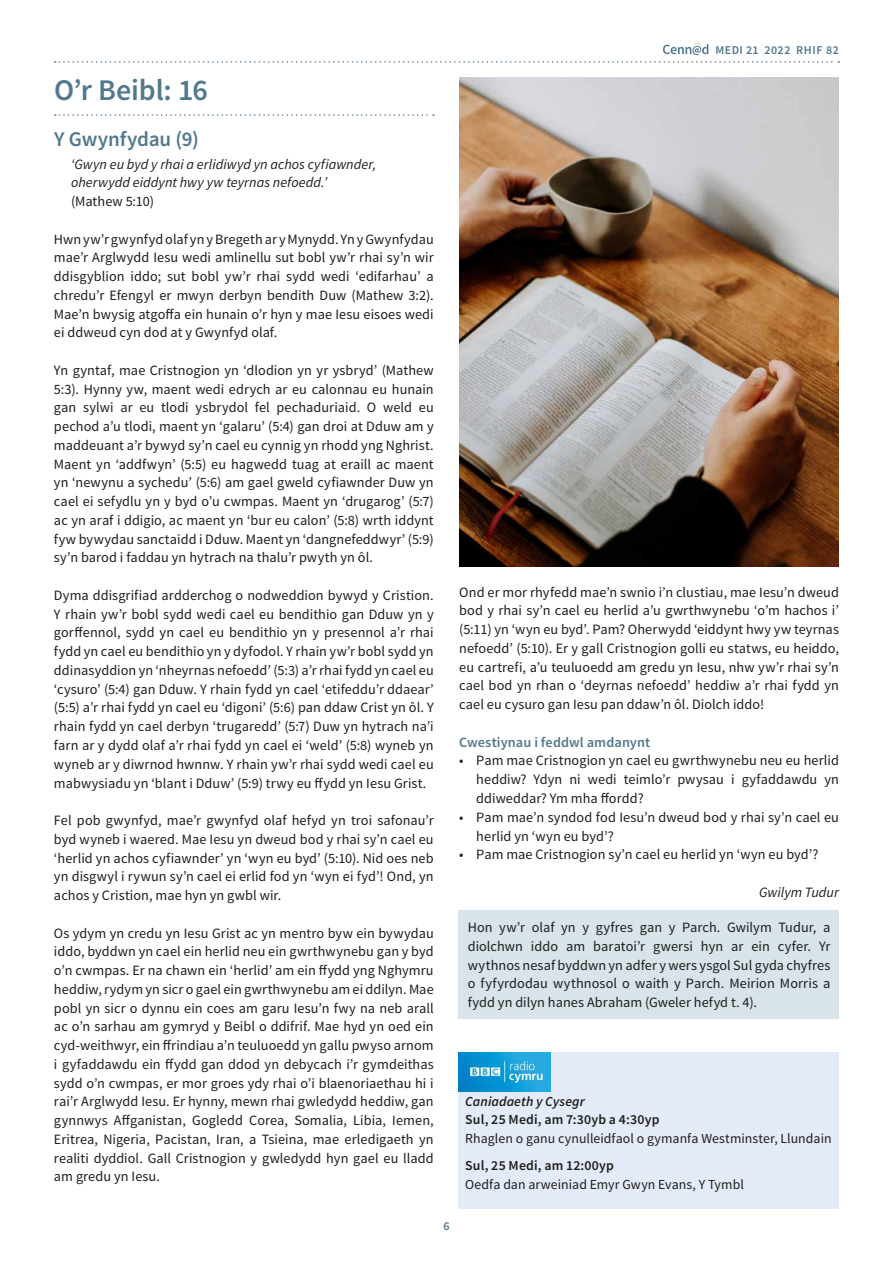
<style>
.page{position:relative;width:893px;height:1263px;background:#fff}
.page>*{position:absolute;margin:0;border:0;box-sizing:border-box;transform-origin:0 0}
.t1{font:600 30px "Source Sans Pro";letter-spacing:-.005em;color:#51788c}
.t2{font:600 21px "Source Sans Pro";letter-spacing:-.005em;color:#51788c}
.t3{font:14.25px/18.8px "Source Sans Pro";letter-spacing:.005em;color:#1d1d1b;text-align:justify}
.t4{font:italic 14.25px/18.8px "Source Sans Pro";letter-spacing:.005em;color:#1d1d1b}
.t5{font:600 14.25px "Source Sans Pro";letter-spacing:.005em;color:#51788c}
.t6{font:13.8px "Source Sans Pro";letter-spacing:.005em;color:#1d1d1b}
.t7{font:600 13.8px "Source Sans Pro";letter-spacing:.01em;color:#1d1d1b}
.t8{font:italic 600 13.8px "Source Sans Pro";letter-spacing:.005em;color:#1d1d1b}
.t9{font:600 12px "Source Sans Pro";letter-spacing:.04em;color:#51788c}
</style>
<div class="page">
<svg style="left:663px;top:42px;width:45px;height:13px"></svg>
<svg style="left:55px;top:61px;width:784px;height:2px"></svg>
<div style="left:459px;top:910px;width:380px;height:109px;background:#d8e3ea"></div>
<svg style="left:55px;top:114px;width:379px;height:2px"></svg>
<img style="left:459px;top:77px;width:380px;height:490px">
<div style="left:459px;top:1053px;width:380px;height:156px;background:#e4ebf8"></div>
<img style="left:459px;top:1053px;width:92px;height:38px">
<h1 class="t1" style="left:54px;top:71px;width:156px">O’r Beibl: 16</h1>
<p class="t9" style="left:715px;top:42px;width:125px">MEDI 21 2022 RHIF 82</p>
<h2 class="t2" style="left:54px;top:125px;width:146px">Y Gwynfydau (9)</h2>
<p class="t4" style="left:71px;top:154px;width:307px">‘Gwyn eu byd y rhai a erlidiwyd yn achos cyfiawnder, oherwydd eiddynt hwy yw teyrnas nefoedd.’</p>
<p class="t3" style="left:71px;top:192px;width:85px">(Mathew 5:10)</p>
<p class="t3" style="left:54px;top:230px;width:381px">Hwn yw’r gwynfyd olaf yn y Bregeth ar y Mynydd. Yn y Gwynfydau mae’r Arglwydd Iesu wedi amlinellu sut bobl yw’r rhai sy’n wir ddisgyblion iddo; sut bobl yw’r rhai sydd wedi ‘edifarhau’ a chredu’r Efengyl er mwyn derbyn bendith Duw (Mathew 3:2).<br>Mae’n bwysig atgoffa ein hunain o’r hyn y mae Iesu eisoes wedi ei ddweud cyn dod at y Gwynfyd olaf.</p>
<p class="t3" style="left:54px;top:361px;width:381px">Yn gyntaf, mae Cristnogion yn ‘dlodion yn yr ysbryd’ (Mathew 5:3). Hynny yw, maent wedi edrych ar eu calonnau eu hunain gan sylwi ar eu tlodi ysbrydol fel pechaduriaid. O weld eu pechod a’u tlodi, maent yn ‘galaru’ (5:4) gan droi at Dduw am y maddeuant a’r bywyd sy’n cael eu cynnig yn rhodd yng Nghrist.<br>Maent yn ‘addfwyn’ (5:5) eu hagwedd tuag at eraill ac maent yn ‘newynu a sychedu’ (5:6) am gael gweld cyfiawnder Duw yn cael ei sefydlu yn y byd o’u cwmpas. Maent yn ‘drugarog’ (5:7) ac yn araf i ddigio, ac maent yn ‘bur eu calon’ (5:8) wrth iddynt fyw bywydau sanctaidd i Dduw. Maent yn ‘dangnefeddwyr’ (5:9) sy’n barod i faddau yn hytrach na thalu’r pwyth yn ôl.</p>
<p class="t3" style="left:54px;top:586px;width:381px">Dyma ddisgrifiad ardderchog o nodweddion bywyd y Cristion.<br>Y rhain yw’r bobl sydd wedi cael eu bendithio gan Dduw yn y gorffennol, sydd yn cael eu bendithio yn y presennol a’r rhai fydd yn cael eu bendithio yn y dyfodol. Y rhain yw’r bobl sydd yn ddinasyddion yn ‘nheyrnas nefoedd’ (5:3) a’r rhai fydd yn cael eu ‘cysuro’ (5:4) gan Dduw. Y rhain fydd yn cael ‘etifeddu’r ddaear’ (5:5) a’r rhai fydd yn cael eu ‘digoni’ (5:6) pan ddaw Crist yn ôl. Y rhain fydd yn cael derbyn ‘trugaredd’ (5:7) Duw yn hytrach na’i farn ar y dydd olaf a’r rhai fydd yn cael ei ‘weld’ (5:8) wyneb yn wyneb ar y diwrnod hwnnw. Y rhain yw’r rhai sydd wedi cael eu mabwysiadu yn ‘blant i Dduw’ (5:9) trwy eu ffydd yn Iesu Grist.</p>
<p class="t3" style="left:54px;top:811px;width:381px">Fel pob gwynfyd, mae’r gwynfyd olaf hefyd yn troi safonau’r byd wyneb i waered. Mae Iesu yn dweud bod y rhai sy’n cael eu ‘herlid yn achos cyfiawnder’ yn ‘wyn eu byd’ (5:10). Nid oes neb yn disgwyl i rywun sy’n cael ei erlid fod yn ‘wyn ei fyd’! Ond, yn achos y Cristion, mae hyn yn gwbl wir.</p>
<p class="t3" style="left:54px;top:924px;width:381px">Os ydym yn credu yn Iesu Grist ac yn mentro byw ein bywydau iddo, byddwn yn cael ein herlid neu ein gwrthwynebu gan y byd o’n cwmpas. Er na chawn ein ‘herlid’ am ein ffydd yng Nghymru heddiw, rydym yn sicr o gael ein gwrthwynebu am ei ddilyn. Mae pobl yn sicr o dynnu ein coes am garu Iesu’n fwy na neb arall ac o’n sarhau am gymryd y Beibl o ddifrif. Mae hyd yn oed ein cyd-weithwyr, ein ffrindiau a’n teuluoedd yn gallu pwyso arnom i gyfaddawdu ein ffydd gan ddod yn debycach i’r gymdeithas sydd o’n cwmpas, er mor groes ydy rhai o’i blaenoriaethau hi i rai’r Arglwydd Iesu. Er hynny, mewn rhai gwledydd heddiw, gan gynnwys Affganistan, Gogledd Corea, Somalia, Libia, Iemen, Eritrea, Nigeria, Pacistan, Iran, a Tsieina, mae erledigaeth yn realiti dyddiol. Gall Cristnogion y gwledydd hyn gael eu lladd am gredu yn Iesu.</p>
<p class="t3" style="left:459px;top:583px;width:381px">Ond er mor rhyfedd mae’n swnio i’n clustiau, mae Iesu’n dweud bod y rhai sy’n cael eu herlid a’u gwrthwynebu ‘o’m hachos i’ (5:11) yn ‘wyn eu byd’. Pam? Oherwydd ‘eiddynt hwy yw teyrnas nefoedd’ (5:10). Er y gall Cristnogion golli eu statws, eu heiddo, eu cartrefi, a’u teuluoedd am gredu yn Iesu, nhw yw’r rhai sy’n cael bod yn rhan o ‘deyrnas nefoedd’ heddiw a’r rhai fydd yn cael eu cysuro gan Iesu pan ddaw’n ôl. Diolch iddo!</p>
<p class="t5" style="left:459px;top:733px;width:192px">Cwestiynau i feddwl amdanynt</p>
<p class="t3" style="left:476px;top:752px;width:364px;text-indent:-17px">• Pam mae Cristnogion yn cael eu gwrthwynebu neu eu herlid heddiw? Ydyn ni wedi teimlo’r pwysau i gyfaddawdu yn ddiweddar? Ym mha ffordd?</p>
<p class="t3" style="left:476px;top:808px;width:364px;text-indent:-17px">• Pam mae’n syndod fod Iesu’n dweud bod y rhai sy’n cael eu herlid yn ‘wyn eu byd’?</p>
<p class="t3" style="left:459px;top:845px;width:361px">• Pam mae Cristnogion sy’n cael eu herlid yn ‘wyn eu byd’?</p>
<p class="t4" style="left:759px;top:883px;width:81px">Gwilym Tudur</p>
<p class="t3" style="left:468px;top:918px;width:364px">Hon yw’r olaf yn y gyfres gan y Parch. Gwilym Tudur, a diolchwn iddo am baratoi’r gwersi hyn ar ein cyfer. Yr wythnos nesaf byddwn yn adfer y wers ysgol Sul gyda chyfres o fyfyrdodau wythnosol o waith y Parch. Meirion Morris a fydd yn dilyn hanes Abraham (Gweler hefyd t. 4).</p>
<p class="t8" style="left:465px;top:1092px;width:121px">Caniadaeth y Cysegr</p>
<p class="t7" style="left:465px;top:1111px;width:196px">Sul, 25 Medi, am 7:30yb a 4:30yp</p>
<p class="t6" style="left:465px;top:1130px;width:368px">Rhaglen o ganu cynulleidfaol o gymanfa Westminster, Llundain</p>
<p class="t7" style="left:465px;top:1157px;width:150px">Sul, 25 Medi, am 12:00yp</p>
<p class="t6" style="left:465px;top:1176px;width:280px">Oedfa dan arweiniad Emyr Gwyn Evans, Y Tymbl</p>
<p class="t9" style="left:443px;top:1218px;width:8px">6</p>
</div>
